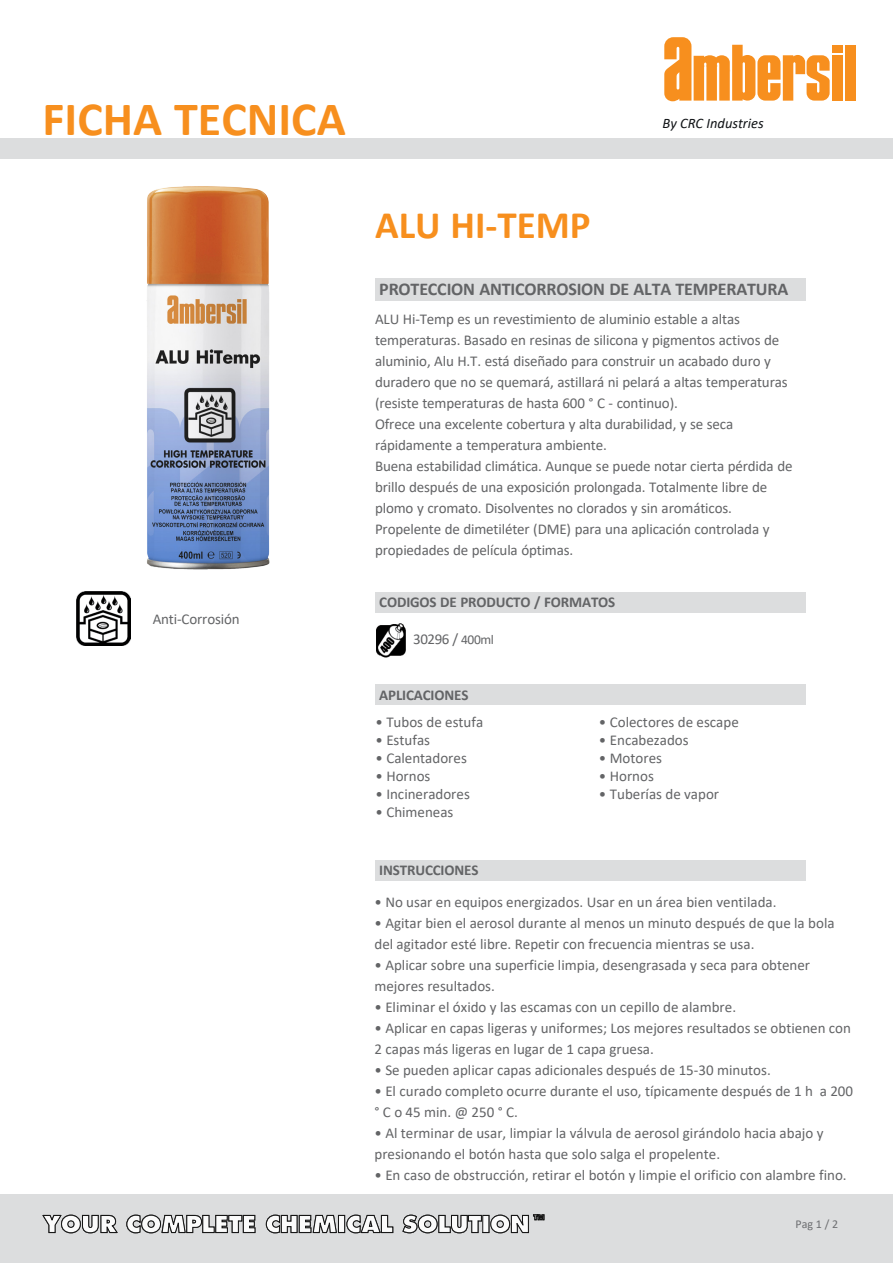
<style>
.page{position:relative;width:893px;height:1263px;background:#fff}
.page>*{position:absolute;margin:0;border:0;box-sizing:border-box;transform-origin:0 0}
.t1{font:700 48px "Calibri";color:#f78f1e}
.t2{font:700 39px "Calibri";color:#f78f1e}
.t3{font:700 18px "Calibri";letter-spacing:-.01em;color:#636466}
.t4{font:15px/21px "Calibri";color:#636466}
.t5{font:700 15px "Calibri";letter-spacing:-.01em;color:#636466}
.t6{font:italic 14.55px "Calibri";color:#111417}
.t7{font:12px "Calibri";color:#6d6e71}
.s1{font-size:13.5px}
</style>
<div class="page">
<div style="left:375px;top:278px;width:430px;height:23px;background:#dcddde"></div>
<div style="left:375px;top:685px;width:430px;height:20px;background:#dcddde"></div>
<img style="left:147px;top:186px;width:123px;height:383px">
<div style="left:0;top:1195px;width:893px;height:68px;background:#dcddde"></div>
<svg style="left:42px;top:1214px;width:76px;height:19px"></svg>
<svg style="left:126px;top:1214px;width:419px;height:19px"></svg>
<div style="left:375px;top:860px;width:430px;height:20px;background:#dcddde"></div>
<div style="left:375px;top:592px;width:430px;height:20px;background:#dcddde"></div>
<img style="left:77px;top:592px;width:54px;height:54px">
<div style="left:0;top:138px;width:893px;height:21px;background:#dcddde"></div>
<img style="left:376px;top:624px;width:30px;height:34px">
<div style="left:845px;top:45px;width:10px;height:56px;background:#f78f1e"></div>
<div style="left:832px;top:45px;width:10px;height:7px;background:#f78f1e"></div>
<div style="left:832px;top:55px;width:10px;height:46px;background:#f78f1e"></div>
<svg style="left:664px;top:37px;width:166px;height:64px"></svg>
<h1 class="t1" style="left:43px;top:85px;width:305px">FICHA TECNICA</h1>
<p class="t6" style="left:663px;top:114px;width:103px">By CRC Industries</p>
<p class="t4" style="left:153px;top:608px;width:89px">Anti-Corrosión</p>
<h2 class="t2" style="left:375px;top:198px;width:217px">ALU HI-TEMP</h2>
<p class="t3" style="left:379px;top:277px;width:410px">PROTECCION ANTICORROSION DE ALTA TEMPERATURA</p>
<p class="t4" style="left:375px;top:308px;width:419px">ALU Hi-Temp es un revestimiento de aluminio estable a altas temperaturas. Basado en resinas de silicona y pigmentos activos de aluminio, Alu H.T. está diseñado para construir un acabado duro y duradero que no se quemará, astillará ni pelará a altas temperaturas (resiste temperaturas de hasta 600 ° C - continuo).<br>Ofrece una excelente cobertura y alta durabilidad, y se seca rápidamente a temperatura ambiente.<br>Buena estabilidad climática. Aunque se puede notar cierta pérdida de brillo después de una exposición prolongada. Totalmente libre de plomo y cromato. Disolventes no clorados y sin aromáticos.<br>Propelente de dimetiléter (DME) para una aplicación controlada y propiedades de película óptimas.</p>
<p class="t5" style="left:379px;top:592px;width:238px">CODIGOS DE PRODUCTO / FORMATOS</p>
<p class="t4" style="left:413px;top:628px;width:82px">30296 / <span class="s1">400ml</span></p>
<p class="t5" style="left:379px;top:684px;width:91px">APLICACIONES</p>
<p class="t4" style="left:375px;top:711px;width:109px">• Tubos de estufa</p>
<p class="t4" style="left:375px;top:729px;width:56px">• Estufas</p>
<p class="t4" style="left:375px;top:747px;width:93px">• Calentadores</p>
<p class="t4" style="left:375px;top:765px;width:56px">• Hornos</p>
<p class="t4" style="left:375px;top:783px;width:96px">• Incineradores</p>
<p class="t4" style="left:375px;top:801px;width:80px">• Chimeneas</p>
<p class="t5" style="left:379px;top:859px;width:101px">INSTRUCCIONES</p>
<p class="t4" style="left:599px;top:711px;width:141px">• Colectores de escape</p>
<p class="t4" style="left:599px;top:729px;width:91px">• Encabezados</p>
<p class="t4" style="left:599px;top:747px;width:65px">• Motores</p>
<p class="t4" style="left:599px;top:765px;width:56px">• Hornos</p>
<p class="t4" style="left:599px;top:783px;width:122px">• Tuberías de vapor</p>
<p class="t4" style="left:374px;top:891px;width:404px">• No usar en equipos energizados. Usar en un área bien ventilada.</p>
<p class="t4" style="left:374px;top:912px;width:462px">• Agitar bien el aerosol durante al menos un minuto después de que la bola del agitador esté libre. Repetir con frecuencia mientras se usa.</p>
<p class="t4" style="left:374px;top:954px;width:437px">• Aplicar sobre una superficie limpia, desengrasada y seca para obtener mejores resultados.</p>
<p class="t4" style="left:374px;top:996px;width:363px">• Eliminar el óxido y las escamas con un cepillo de alambre.</p>
<p class="t4" style="left:374px;top:1017px;width:478px">• Aplicar en capas ligeras y uniformes; Los mejores resultados se obtienen con<br>2 capas más ligeras en lugar de 1 capa gruesa.</p>
<p class="t4" style="left:374px;top:1059px;width:398px">• Se pueden aplicar capas adicionales después de 15-30 minutos.</p>
<p class="t4" style="left:374px;top:1080px;width:480px">• El curado completo ocurre durante el uso, típicamente después de 1 h a 200 ° C o 45 min. @ 250 ° C.</p>
<p class="t4" style="left:374px;top:1122px;width:451px">• Al terminar de usar, limpiar la válvula de aerosol girándolo hacia abajo y presionando el botón hasta que solo salga el propelente.</p>
<p class="t4" style="left:374px;top:1164px;width:474px">• En caso de obstrucción, retirar el botón y limpie el orificio con alambre fino.</p>
<p class="t7" style="left:795px;top:1215px;width:44px">Pag 1 / 2</p>
</div>
